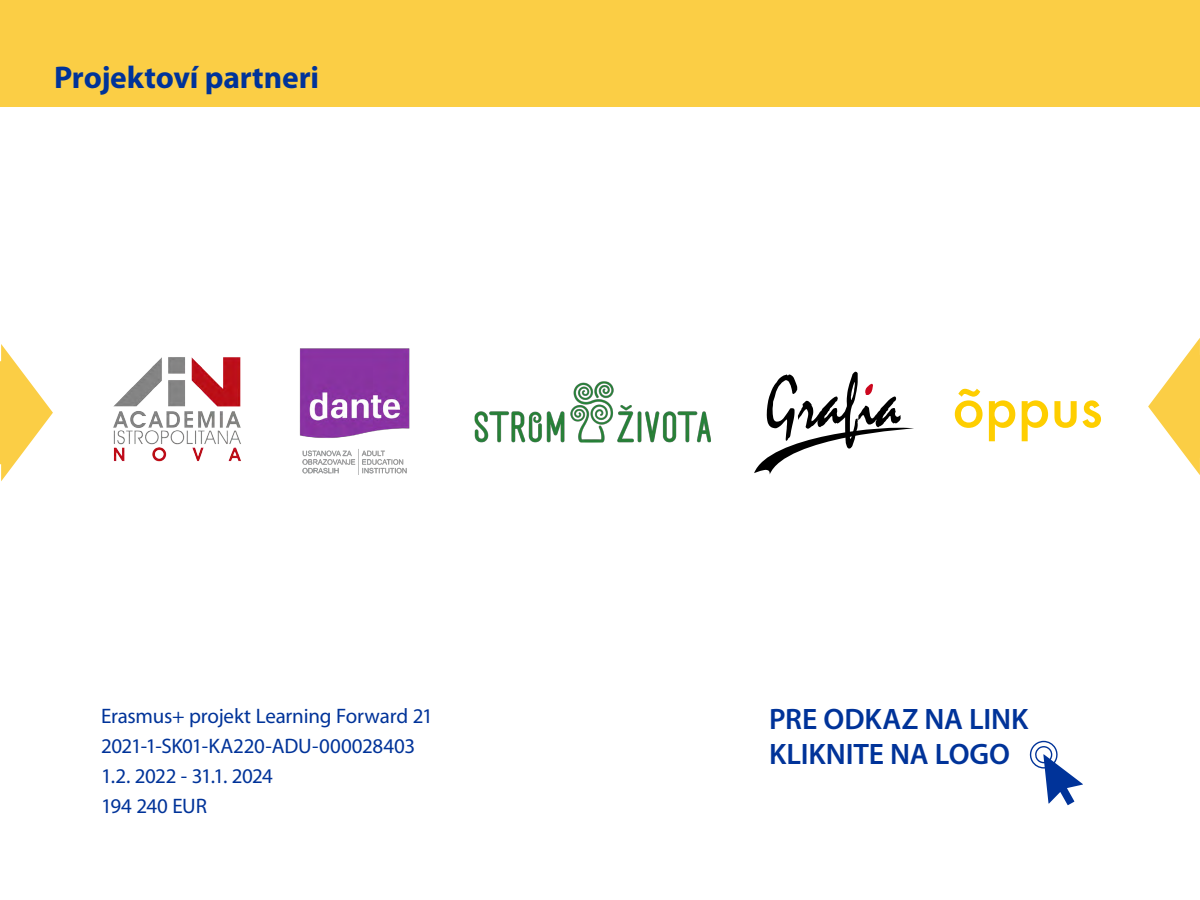
<style>
.page{position:relative;width:1200px;height:900px;background:#fff}
.page>*{position:absolute;margin:0;border:0;box-sizing:border-box;transform-origin:0 0}
.t1{font:700 31.5px "Myriad Pro";letter-spacing:-.005em;color:#039}
.t2{font:600 29.7px/35.5px "Myriad Pro";letter-spacing:-.005em;color:#039}
.t3{font:21px/30px "Myriad Pro";letter-spacing:-.015em;color:#039}
</style>
<div class="page">
<div style="left:0;top:0;width:1200px;height:106px;background:#fbce45"></div>
<svg style="left:754px;top:372px;width:160px;height:103px"></svg>
<img style="left:474px;top:381px;width:237px;height:62px">
<svg style="left:955px;top:389px;width:28px;height:39px"></svg>
<svg style="left:989px;top:400px;width:26px;height:41px"></svg>
<svg style="left:1022px;top:400px;width:26px;height:41px"></svg>
<svg style="left:1054px;top:400px;width:47px;height:28px"></svg>
<img style="left:299px;top:348px;width:111px;height:127px">
<img style="left:113px;top:357px;width:128px;height:105px">
<svg style="left:1029px;top:741px;width:54px;height:64px"></svg>
<svg style="left:0;top:344px;width:53px;height:137px"></svg>
<svg style="left:1148px;top:338px;width:52px;height:137px"></svg>
<h1 class="t1" style="left:54px;top:57px;width:267px">Projektoví partneri</h1>
<p class="t3" style="left:101px;top:701px;width:333px">Erasmus+ projekt Learning Forward 21<br>2021-1-SK01-KA220-ADU-000028403<br>1.2. 2022 - 31.1. 2024<br>194 240 EUR</p>
<h2 class="t2" style="left:769px;top:700px;width:261px">PRE ODKAZ NA LINK<br>KLIKNITE NA LOGO</h2>
</div>
